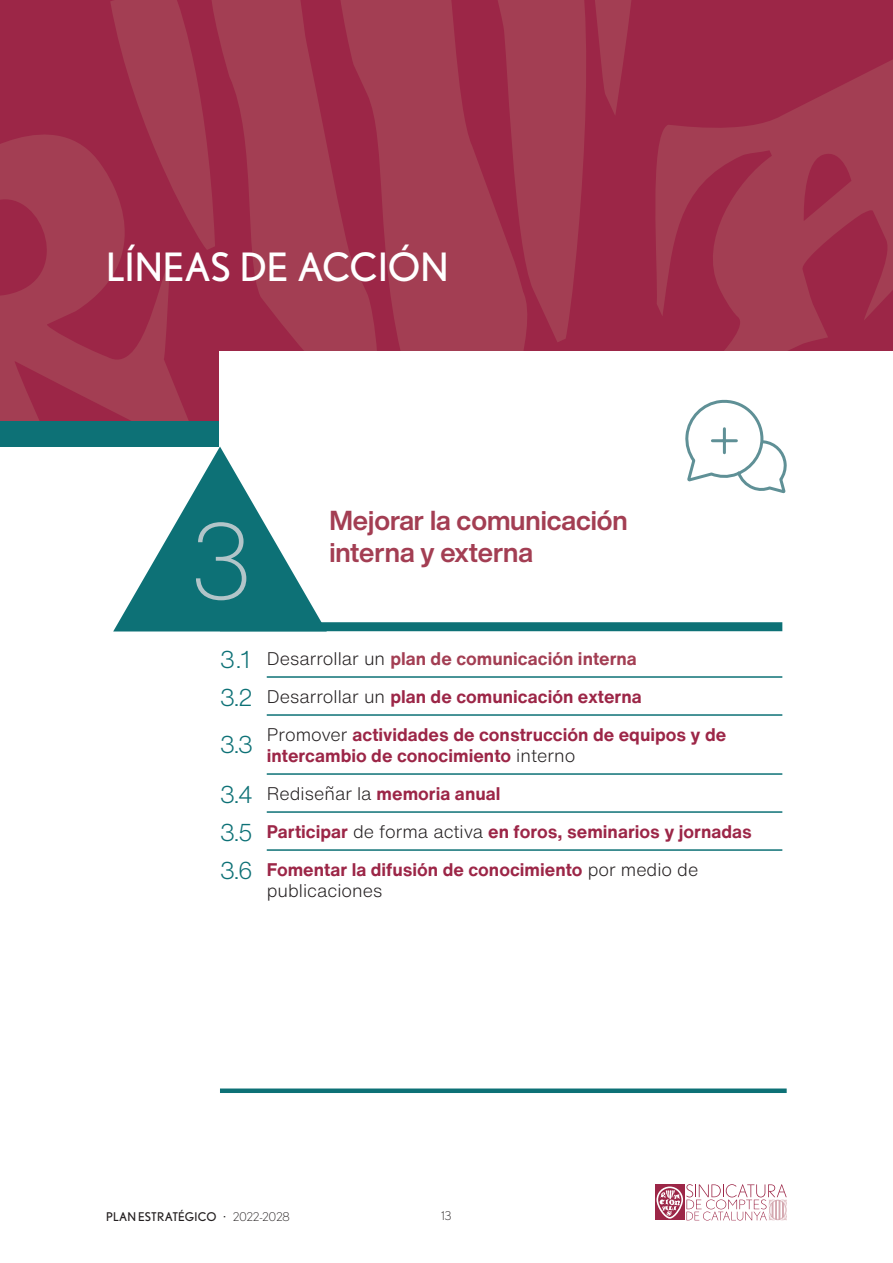
<style>
.page{position:relative;width:893px;height:1263px;background:#fff}
.page>*{position:absolute;margin:0;border:0;box-sizing:border-box;transform-origin:0 0}
.t1{font:200 105px "Helvetica Now Display";color:#b2c5c9}
.t2{font:39px "Nobel";color:#fff}
.t3{font:700 27px/31.5px "Helvetica Now Display";color:#a33e53}
.t4{font:300 24px "Helvetica Now Text";color:#0d7176}
.t5{font:700 18px/38px "Helvetica Now Text";color:#9c2647}
.t6{font:300 18px/38px "Helvetica Now Text";color:#231f20}
.t7{font:12px "Nobel";letter-spacing:.01em;color:#231f20}
.t8{font:300 12px "Nobel";color:#231f20}
.s1{font-size:24px;color:#0d7176}
.s2{font-weight:700;color:#a33e53}
.s3{font-weight:700;color:#9c2647}
.s4{font-weight:300;color:#231f20}
.s5{font-weight:300;font-size:24px;color:#0d7176}
.s6{font-weight:300}
</style>
<div class="page">
<div style="left:655px;top:1184px;width:30px;height:36px;background:#9c2647"></div>
<div style="left:656px;top:1186px;width:27px;height:33px;border:2px solid #fff;border-radius:12px"></div>
<svg style="left:686px;top:1184px;width:101px;height:36px"></svg>
<svg style="left:659px;top:1190px;width:21px;height:26px"></svg>
<div style="left:0;top:0;width:893px;height:421px;background:#9c2647"></div>
<svg style="left:110px;top:0;width:97px;height:249px"></svg>
<svg style="left:207px;top:0;width:124px;height:417px;fill:#a33e53"></svg>
<svg style="left:331px;top:0;width:194px;height:351px;fill:#a33e53"></svg>
<svg style="left:461px;top:0;width:124px;height:342px;fill:#a33e53"></svg>
<svg style="left:579px;top:0;width:52px;height:116px"></svg>
<svg style="left:0;top:98px;width:204px;height:323px;fill:#a33e53"></svg>
<svg style="left:655px;top:60px;width:238px;height:291px"></svg>
<div style="left:0;top:421px;width:893px;height:25px;background:#0d7176"></div>
<div style="left:220px;top:351px;width:673px;height:742px;background:#fff"></div>
<svg style="left:113px;top:446px;width:209px;height:185px"></svg>
<div style="left:220px;top:1088px;width:567px;height:5px;background:#0d7176"></div>
<svg style="left:685px;top:399px;width:102px;height:95px"></svg>
<div style="left:220px;top:622px;width:562px;height:9px;background:#0d7176"></div>
<hr style="left:267px;top:676px;width:515px;height:2px;background:#0d7176">
<hr style="left:267px;top:714px;width:515px;height:2px;background:#0d7176">
<hr style="left:267px;top:773px;width:515px;height:2px;background:#0d7176">
<hr style="left:267px;top:811px;width:515px;height:2px;background:#0d7176">
<hr style="left:267px;top:849px;width:515px;height:2px;background:#0d7176">
<h2 class="t2" style="left:106px;top:245px;width:344px">LÍNEAS DE ACCIÓN</h2>
<h1 class="t1" style="left:192px;top:491px;width:60px">3</h1>
<h3 class="t3" style="left:329px;top:505px;width:300px">Mejorar la comunicación interna y externa</h3>
<p class="t6" style="left:220px;top:639px;width:423px"><span class="s1">3.1</span> Desarrollar un <span class="s2">plan de comunicación interna<br></span><span class="s1">3.2</span> Desarrollar un <span class="s3">plan de comunicación externa</span></p>
<h3 class="t4" style="left:220px;top:727px;width:35px">3.3</h3>
<p class="t5" style="left:267px;top:724px;width:461px;line-height:21px"><span class="s4">Promover</span> actividades de construcción de equipos y de intercambio de conocimiento <span class="s4">interno</span></p>
<p class="t5" style="left:220px;top:774px;width:533px"><span class="s5">3.4</span> <span class="s4">Rediseñar la</span> memoria anual<br><span class="s5">3.5</span> Participar <span class="s4">de forma activa</span> en foros, seminarios y jornadas<br><span class="s5">3.6</span> Fomentar la difusión de conocimiento <span class="s4">por medio de</span></p>
<p class="t6" style="left:267px;top:871px;width:117px">publicaciones</p>
<p class="t7" style="left:106px;top:1209px;width:185px">PLAN ESTRATÉGICO · <span class="s6">2022-2028</span></p>
<p class="t8" style="left:442px;top:1208px;width:11px">13</p>
</div>
